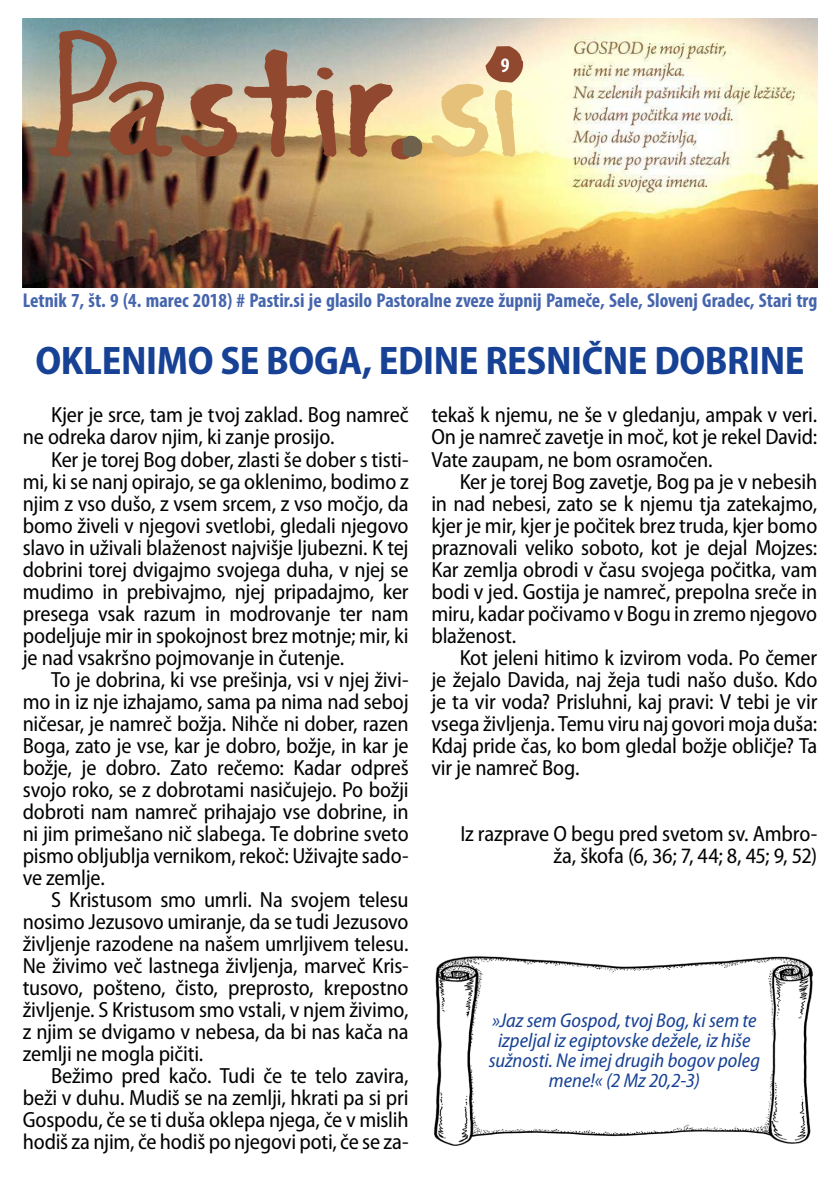
<style>
.page{position:relative;width:840px;height:1191px;background:#fff}
.page>*{position:absolute;margin:0;border:0;box-sizing:border-box;transform-origin:0 0}
.t1{font:700 semi-condensed 40px "Myriad Pro";letter-spacing:-.01em;color:#164194}
.t2{font:semi-condensed 22px/22px "Myriad Pro";letter-spacing:-.01em;color:#010202;text-align:justify}
.t3{font:700 condensed 20.6px "Myriad Pro";color:#fff}
.t4{font:italic semi-condensed 20px/20px "Myriad Pro";color:#164194;text-align:center}
.t5{font:700 condensed 20px "Myriad Pro";color:#4565ad}
</style>
<div class="page">
<img style="left:23px;top:18px;width:793px;height:269px">
<svg style="left:49px;top:30px;width:123px;height:127px;background:#9b8672"></svg>
<svg style="left:180px;top:84px;width:57px;height:73px;background:#a77b5d"></svg>
<svg style="left:244px;top:49px;width:92px;height:108px;background:#b59376"></svg>
<svg style="left:348px;top:83px;width:74px;height:80px;background:#caa477"></svg>
<svg style="left:431px;top:46px;width:92px;height:111px;background:#e7cf9d"></svg>
<img style="left:433px;top:956px;width:380px;height:190px">
<p class="t3" style="left:500px;top:52px;width:10px">9</p>
<p class="t5" style="left:23px;top:288px;width:795px">Letnik 7, št. 9 (4. marec 2018) # Pastir.si je glasilo Pastoralne zveze župnij Pameče, Sele, Slovenj Gradec, Stari trg</p>
<h1 class="t1" style="left:35px;top:338px;width:770px">OKLENIMO SE BOGA, EDINE RESNIČNE DOBRINE</h1>
<p class="t2" style="left:23px;top:404px;width:387px;text-indent:28px">Kjer je srce, tam je tvoj zaklad. Bog namreč ne odreka darov njim, ki zanje prosijo.</p>
<p class="t2" style="left:23px;top:448px;width:387px;text-indent:28px">Ker je torej Bog dober, zlasti še dober s tisti&shy;mi, ki se nanj opirajo, se ga oklenimo, bodimo z njim z vso dušo, z vsem srcem, z vso močjo, da bomo živeli v njegovi svetlobi, gledali njegovo slavo in uživali blaženost najvišje ljubezni. K tej dobrini torej dvigajmo svojega duha, v njej se mudimo in prebivajmo, njej pripadajmo, ker presega vsak razum in modrovanje ter nam podeljuje mir in spokojnost brez motnje; mir, ki je nad vsakršno pojmovanje in čutenje.</p>
<p class="t2" style="left:23px;top:668px;width:387px;text-indent:28px">To je dobrina, ki vse prešinja, vsi v njej živi&shy;mo in iz nje izhajamo, sama pa nima nad seboj ničesar, je namreč božja. Nihče ni dober, razen Boga, zato je vse, kar je dobro, božje, in kar je božje, je dobro. Zato rečemo: Kadar odpreš svojo roko, se z dobrotami nasičujejo. Po božji dobroti nam namreč prihajajo vse dobrine, in ni jim primešano nič slabega. Te dobrine sveto pismo obljublja vernikom, rekoč: Uživajte sado&shy;ve zemlje.</p>
<p class="t2" style="left:23px;top:888px;width:387px;text-indent:28px">S Kristusom smo umrli. Na svojem telesu nosimo Jezusovo umiranje, da se tudi Jezusovo življenje razodene na našem umrljivem telesu.<br>Ne živimo več lastnega življenja, marveč Kris&shy;tusovo, pošteno, čisto, preprosto, krepostno življenje. S Kristusom smo vstali, v njem živimo, z njim se dvigamo v nebesa, da bi nas kača na zemlji ne mogla pičiti.</p>
<p class="t2" style="left:23px;top:1064px;width:387px;text-indent:28px">Bežimo pred kačo. Tudi če te telo zavira, beži v duhu. Mudiš se na zemlji, hkrati pa si pri Gospodu, če se ti duša oklepa njega, če v mislih hodiš za njim, če hodiš po njegovi poti, če se za-</p>
<p class="t2" style="left:431px;top:404px;width:387px">tekaš k njemu, ne še v gledanju, ampak v veri.<br>On je namreč zavetje in moč, kot je rekel David:<br>Vate zaupam, ne bom osramočen.</p>
<p class="t2" style="left:431px;top:470px;width:387px;text-indent:28px">Ker je torej Bog zavetje, Bog pa je v nebesih in nad nebesi, zato se k njemu tja zatekajmo, kjer je mir, kjer je počitek brez truda, kjer bomo praznovali veliko soboto, kot je dejal Mojzes:<br>Kar zemlja obrodi v času svojega počitka, vam bodi v jed. Gostija je namreč, prepolna sreče in miru, kadar počivamo v Bogu in zremo njegovo blaženost.</p>
<p class="t2" style="left:431px;top:646px;width:387px;text-indent:28px">Kot jeleni hitimo k izvirom voda. Po čemer je žejalo Davida, naj žeja tudi našo dušo. Kdo je ta vir voda? Prisluhni, kaj pravi: V tebi je vir vsega življenja. Temu viru naj govori moja duša:<br>Kdaj pride čas, ko bom gledal božje obličje? Ta vir je namreč Bog.</p>
<p class="t2" style="left:460px;top:822px;width:358px;text-align:right">Iz razprave O begu pred svetom sv. Ambro&shy;ža, škofa (6, 36; 7, 44; 8, 45; 9, 52)</p>
<p class="t4" style="left:488px;top:1010px;width:272px">»Jaz sem Gospod, tvoj Bog, ki sem te izpeljal iz egiptovske dežele, iz hiše sužnosti. Ne imej drugih bogov poleg mene!« (2 Mz 20,2-3)</p>
</div>
